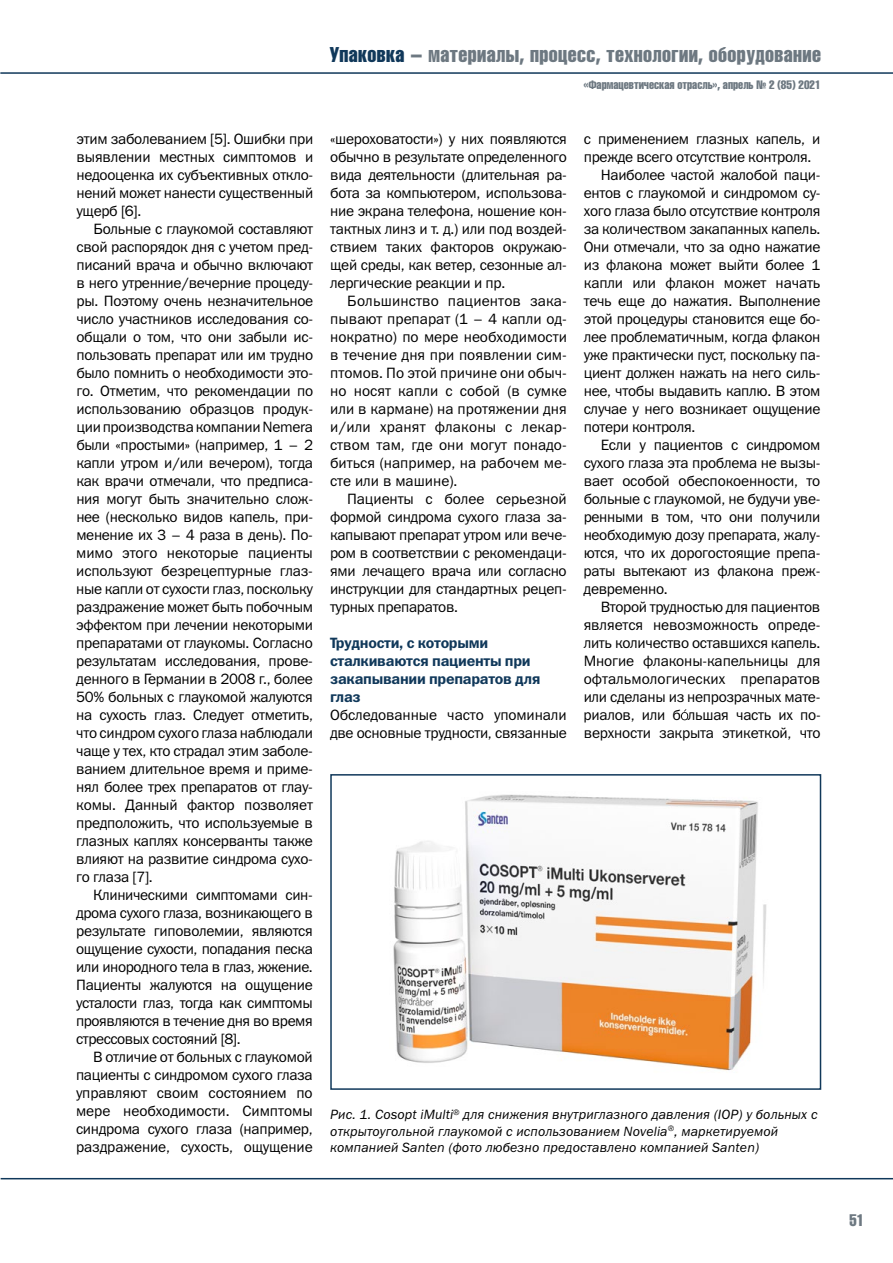
<style>
.page{position:relative;width:893px;height:1263px;background:#fff}
.page>*{position:absolute;margin:0;border:0;box-sizing:border-box;transform-origin:0 0}
.t1{font:21px "Helios Compressed";letter-spacing:.02em;color:#6d7881}
.t2{font:16.5px "Helios Compressed";color:#6d7881;scale:.95 1}
.t3{font:15px/18px "Franklin Gothic Book C";letter-spacing:-.02em;color:#000;text-align:justify}
.t4{font:15px/18px "Franklin Gothic Demi C";letter-spacing:-.02em;color:#10385a}
.t5{font:15px "Franklin Gothic Book C";color:#000}
.t6{font:italic 13.5px/16.5px "Franklin Gothic Book C";letter-spacing:.01em;color:#000}
.t7{font:12px "Helios Compressed";color:#6d7881}
.s1{color:#10385a}
</style>
<div class="page">
<hr style="left:1px;top:1178px;width:892px;height:1px;background:#10385a">
<hr style="left:0;top:72px;width:893px;height:2px;background:#10385a">
<img style="left:393px;top:794px;width:374px;height:277px">
<div style="left:330px;top:774px;width:491px;height:316px;border:2px solid #10385a"></div>
<svg style="left:681px;top:709px;width:7px;height:11px"></svg>
<h1 class="t1" style="left:330px;top:42px;width:493px"><span class="s1">Упаковка</span> – материалы, процесс, технологии, оборудование</h1>
<p class="t7" style="left:584px;top:77px;width:238px">«Фармацевтическая отрасль», апрель № 2 (85) 2021</p>
<p class="t3" style="left:77px;top:130px;width:238px">этим заболеванием [5]. Ошибки при выявлении местных симптомов и недооценка их субъективных откло&shy;нений может нанести существенный ущерб [6].</p>
<p class="t3" style="left:76px;top:220px;width:239px;text-indent:17px">Больные с глаукомой составляют свой распорядок дня с учетом пред&shy;писаний врача и обычно включают в него утренние/вечерние процеду&shy;ры. Поэтому очень незначительное число участников исследования со&shy;общали о том, что они забыли ис&shy;пользовать препарат или им трудно было помнить о необходимости это&shy;го. Отметим, что рекомендации по использованию образцов продук&shy;циипроизводствакомпанииNemera были «простыми» (например, 1 – 2 капли утром и/или вечером), тогда как врачи отмечали, что предписа&shy;ния могут быть значительно слож&shy;нее (несколько видов капель, при&shy;менение их 3 – 4 раза в день). По&shy;мимо этого некоторые пациенты используют безрецептурные глаз&shy;ные капли от сухости глаз, поскольку раздражение может быть побочным эффектом при лечении некоторыми препаратами от глаукомы. Согласно результатам исследования, прове&shy;денного в Германии в 2008 г., более 50% больных с глаукомой жалуются на сухость глаз. Следует отметить, что синдром сухого глаза наблюдали чаще у тех, кто страдал этим заболе&shy;ванием длительное время и приме&shy;нял более трех препаратов от глау&shy;комы. Данный фактор позволяет предположить, что используемые в глазных каплях консерванты также влияют на развитие синдрома сухо&shy;го глаза [7].</p>
<p class="t3" style="left:76px;top:886px;width:238px;text-indent:17px">Клиническими симптомами син&shy;дрома сухого глаза, возникающего в результате гиповолемии, являются ощущение сухости, попадания песка или инородного тела в глаз, жжение.<br>Пациенты жалуются на ощущение усталости глаз, тогда как симптомы проявляются в течение дня во время стрессовых состояний [8].</p>
<p class="t3" style="left:76px;top:1048px;width:238px;text-indent:17px">В отличие от больных с глаукомой пациенты с синдромом сухого глаза управляют своим состоянием по мере необходимости. Симптомы синдрома сухого глаза (например, раздражение, сухость, ощущение</p>
<p class="t3" style="left:330px;top:130px;width:238px">«шероховатости») у них появляются обычно в результате определенного вида деятельности (длительная ра&shy;бота за компьютером, использова&shy;ние экрана телефона, ношение кон&shy;тактных линз и т. д.) или под воздей&shy;ствием таких факторов окружаю&shy;щей среды, как ветер, сезонные ал&shy;лергические реакции и пр.</p>
<p class="t3" style="left:330px;top:292px;width:238px;text-indent:17px">Большинство пациентов зака&shy;пывают препарат (1 – 4 капли од&shy;нократно) по мере необходимости в течение дня при появлении сим&shy;птомов. По этой причине они обыч&shy;но носят капли с собой (в сумке или в кармане) на протяжении дня и/или хранят флаконы с лекар&shy;ством там, где они могут понадо&shy;биться (например, на рабочем ме&shy;сте или в машине).</p>
<p class="t3" style="left:330px;top:490px;width:238px;text-indent:17px">Пациенты с более серьезной формой синдрома сухого глаза за&shy;капывают препарат утром или вече&shy;ром в соответствии с рекомендаци&shy;ями лечащего врача или согласно инструкции для стандартных рецеп&shy;турных препаратов.</p>
<p class="t4" style="left:330px;top:634px;width:212px">Трудности, с которыми сталкиваются пациенты при закапывании препаратов для глаз</p>
<p class="t3" style="left:330px;top:706px;width:238px">Обследованные часто упоминали две основные трудности, связанные</p>
<p class="t3" style="left:584px;top:130px;width:238px">с применением глазных капель, и</p>
<p class="t3" style="left:584px;top:148px;width:229px">прежде всего отсутствие контроля.</p>
<p class="t3" style="left:601px;top:166px;width:221px">Наиболее частой жалобой паци-</p>
<p class="t3" style="left:584px;top:184px;width:238px">ентов с глаукомой и синдромом су-</p>
<p class="t3" style="left:584px;top:202px;width:238px">хого глаза было отсутствие контроля</p>
<p class="t3" style="left:584px;top:220px;width:238px">за количеством закапанных капель.</p>
<p class="t3" style="left:584px;top:238px;width:238px">Они отмечали, что за одно нажатие</p>
<p class="t3" style="left:584px;top:256px;width:238px">из флакона может выйти более 1</p>
<p class="t3" style="left:584px;top:274px;width:238px">капли или флакон может начать</p>
<p class="t3" style="left:584px;top:292px;width:238px">течь еще до нажатия. Выполнение</p>
<p class="t3" style="left:584px;top:310px;width:238px">этой процедуры становится еще бо-</p>
<p class="t3" style="left:584px;top:328px;width:238px">лее проблематичным, когда флакон</p>
<p class="t3" style="left:584px;top:346px;width:238px">уже практически пуст, поскольку па-</p>
<p class="t3" style="left:584px;top:364px;width:238px">циент должен нажать на него силь-</p>
<p class="t3" style="left:584px;top:382px;width:238px">нее, чтобы выдавить каплю. В этом</p>
<p class="t3" style="left:584px;top:400px;width:238px">случае у него возникает ощущение</p>
<p class="t3" style="left:584px;top:418px;width:113px">потери контроля.</p>
<p class="t3" style="left:601px;top:436px;width:221px">Если у пациентов с синдромом</p>
<p class="t3" style="left:584px;top:454px;width:238px">сухого глаза эта проблема не вызы-</p>
<p class="t3" style="left:584px;top:472px;width:238px">вает особой обеспокоенности, то</p>
<p class="t3" style="left:584px;top:490px;width:238px">больные с глаукомой, не будучи уве-</p>
<p class="t3" style="left:584px;top:508px;width:238px">ренными в том, что они получили</p>
<p class="t3" style="left:584px;top:526px;width:238px">необходимую дозу препарата, жалу-</p>
<p class="t3" style="left:584px;top:544px;width:238px">ются, что их дорогостоящие препа-</p>
<p class="t3" style="left:584px;top:562px;width:238px">раты вытекают из флакона преж-</p>
<p class="t3" style="left:584px;top:580px;width:86px">девременно.</p>
<p class="t3" style="left:601px;top:598px;width:221px">Второй трудностью для пациентов</p>
<p class="t3" style="left:584px;top:616px;width:238px">является невозможность опреде-</p>
<p class="t3" style="left:584px;top:634px;width:238px">лить количество оставшихся капель.</p>
<p class="t3" style="left:584px;top:652px;width:238px">Многие флаконы-капельницы для</p>
<p class="t5" style="left:584px;top:671px;width:238px">офтальмологических препаратов</p>
<p class="t3" style="left:584px;top:688px;width:238px">или сделаны из непрозрачных мате-</p>
<p class="t3" style="left:584px;top:706px;width:239px">риалов, или б льшая часть их по-</p>
<p class="t3" style="left:584px;top:724px;width:238px">верхности закрыта этикеткой, что</p>
<p class="t6" style="left:330px;top:1106px;width:489px">Рис. 1. Cosopt iMulti<sup>®</sup> для снижения внутриглазного давления (IOP) у больных с открытоугольной глаукомой с использованием Novelia<sup>®</sup>, маркетируемой компанией Santen (фото любезно предоставлено компанией Santen)</p>
<p class="t2" style="left:850px;top:1210px;width:17px">51</p>
</div>
